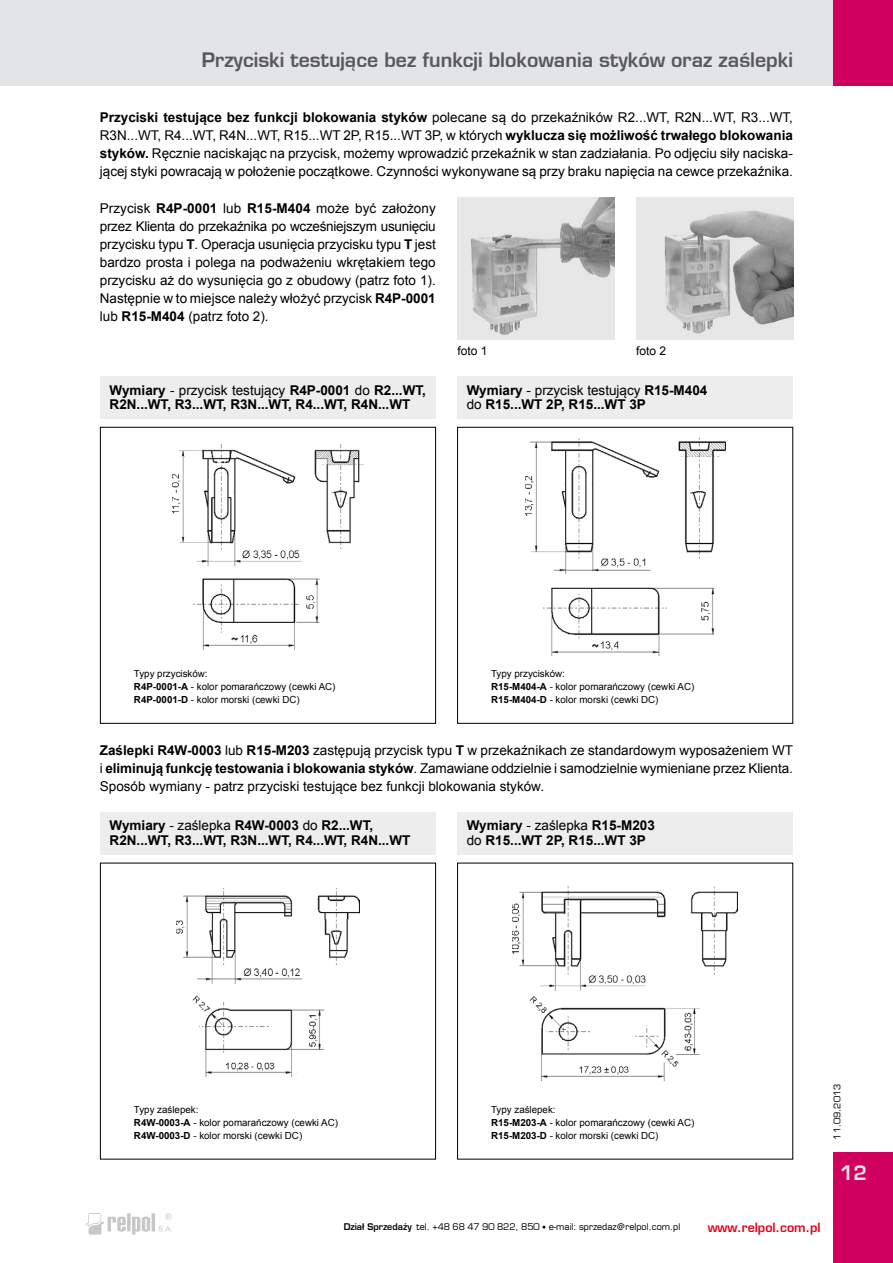
<style>
.page{position:relative;width:893px;height:1263px;background:#fff}
.page>*{position:absolute;margin:0;border:0;box-sizing:border-box;transform-origin:0 0}
.t1{font:700 19.5px "Euromode";color:#58585a}
.t2{font:700 19.5px "Euromode";color:#e3e4e5}
.t3{font:13.5px/18px "Arial";color:#000;text-align:justify}
.t4{font:700 13.5px/14.2px "Arial";color:#000}
.t5{font:700 12.45px "Euromode";color:#e2001a}
.t6{font:12px "Arial";color:#000}
.t7{font:9.75px/12.9px "Arial";color:#000}
.t8{font:9px "Euromode";color:#000}
.t9{font:700 9px "Euromode";color:#000}
.s1{font-weight:700}
.s2{font-weight:400}
.s3{font-size:7.5px}
</style>
<div class="page">
<div style="left:0;top:0;width:833px;height:85px;background:#e3e4e5"></div>
<svg style="left:86px;top:1213px;width:86px;height:21px"></svg>
<img style="left:457px;top:198px;width:157px;height:141px">
<img style="left:636px;top:198px;width:157px;height:141px">
<div style="left:100px;top:427px;width:336px;height:297px;border:1px solid #000"></div>
<img style="left:173px;top:444px;width:190px;height:206px">
<div style="left:100px;top:376px;width:336px;height:43px;background:#ededee"></div>
<div style="left:457px;top:427px;width:336px;height:297px;border:1px solid #000"></div>
<img style="left:525px;top:437px;width:200px;height:219px">
<div style="left:457px;top:376px;width:336px;height:43px;background:#ededee"></div>
<div style="left:100px;top:863px;width:336px;height:296px;border:1px solid #000"></div>
<img style="left:176px;top:888px;width:183px;height:188px">
<div style="left:100px;top:812px;width:336px;height:43px;background:#ededee"></div>
<img style="left:513px;top:886px;width:224px;height:195px">
<div style="left:457px;top:812px;width:336px;height:43px;background:#ededee"></div>
<div style="left:833px;top:0;width:60px;height:85px;background:#d0005f"></div>
<div style="left:833px;top:1152px;width:60px;height:111px;background:#d0005f"></div>
<h1 class="t1" style="left:202px;top:48px;width:593px">Przyciski testuj¹ce bez funkcji blokowania styków oraz zaœlepki</h1>
<p class="t3" style="left:100px;top:109px;width:695px"><span class="s1">Przyciski testujące bez funkcji blokowania styków</span> polecane są do przekaźników R2...WT, R2N...WT, R3...WT, R3N...WT, R4...WT, R4N...WT, R15...WT 2P, R15...WT 3P, w których <span class="s1">wyklucza się możliwość trwałego blokowania styków.</span> Ręcznie naciskając na przycisk, możemy wprowadzić przekaźnik w stan zadziałania. Po odjęciu siły naciska&shy;jącej styki powracają w położenie początkowe. Czynności wyko nywane są przy braku napięcia na cewce przekaźnika.</p>
<p class="t3" style="left:100px;top:199px;width:337px">Przycisk <span class="s1">R4P-0001</span> lub <span class="s1">R15-M404</span> może być założony przez Klienta do prze kaźnika po wcześniejszym usunięciu przycisku typu <span class="s1">T</span>. Operacja usunięcia przycisku typu <span class="s1">T</span> jest bardzo prosta i polega na podważeniu wkrętakiem tego przycisku aż do wysunięcia go z obudowy (patrz foto 1).<br>Następnie w to miejsce należy włożyć przycisk <span class="s1">R4P-0001 </span>lub <span class="s1">R15-M404</span> (patrz foto 2).</p>
<p class="t4" style="left:110px;top:383px;width:318px">Wymiary <span class="s2">- przycisk testujący</span> R4P-0001 <span class="s2">do</span> R2...WT,<br>R2N...WT, R3...WT, R3N...WT, R4...WT, R4N...WT</p>
<p class="t6" style="left:457px;top:342px;width:32px">foto 1</p>
<p class="t6" style="left:636px;top:342px;width:32px">foto 2</p>
<p class="t4" style="left:467px;top:383px;width:242px">Wymiary <span class="s2">- przycisk testujący</span> R15-M404 <span class="s2">do</span> R15...WT 2P, R15...WT 3P</p>
<p class="t7" style="left:134px;top:667px;width:203px">Typy przycisków:<br><span class="s1">R4P-0001-A</span> - kolor pomarańczowy (cewki AC)<br><span class="s1">R4P-0001-D</span> - kolor morski (cewki DC)</p>
<p class="t7" style="left:491px;top:667px;width:205px">Typy przycisków:<br><span class="s1">R15-M404-A</span> - kolor pomarańczowy (cewki AC)<br><span class="s1">R15-M404-D</span> - kolor morski (cewki DC)</p>
<p class="t3" style="left:100px;top:741px;width:695px"><span class="s1">Zaślepki R4W-0003</span> lub <span class="s1">R15-M203</span> zastępują przycisk typu <span class="s1">T</span> w przekaźnikach ze standardowym wyposażeniem WT i <span class="s1">eliminują funkcję testowania i blokowania styków</span>. Zamawiane oddzielnie i samodzielnie wymieniane przez Klienta.<br>Sposób wymiany - patrz przyciski testujące bez funkcji blokowania styków.</p>
<p class="t4" style="left:110px;top:819px;width:302px">Wymiary <span class="s2">- zaślepka</span> R4W-0003 <span class="s2">do</span> R2...WT,<br>R2N...WT, R3...WT, R3N...WT, R4...WT, R4N...WT</p>
<p class="t4" style="left:467px;top:819px;width:190px">Wymiary <span class="s2">- zaślepka</span> R15-M203 <span class="s2">do</span> R15...WT 2P, R15...WT 3P</p>
<p class="t7" style="left:134px;top:1103px;width:206px">Typy zaślepek:<br><span class="s1">R4W-0003-A</span> - kolor pomarańczowy (cewki AC)<br><span class="s1">R4W-0003-D</span> - kolor morski (cewki DC)</p>
<p class="t7" style="left:491px;top:1103px;width:205px">Typy zaślepek:<br><span class="s1">R15-M203-A</span> - kolor pomarańczowy (cewki AC)<br><span class="s1">R15-M203-D</span> - kolor morski (cewki DC)</p>
<p class="t8" style="left:833px;top:1140px;width:57px;rotate:-90deg">11.09.2013</p>
<h1 class="t2" style="left:840px;top:1165px;width:29px">12</h1>
<p class="t9" style="left:344px;top:1221px;width:69px">Dzia³ Sprzeda¿y</p>
<p class="t5" style="left:708px;top:1222px;width:114px">www.relpol.com.pl</p>
<p class="t8" style="left:417px;top:1223px;width:265px">tel. +48 68 47 90 822, 850 <span class="s3">•</span> e-mail: sprzedaz@relpol.com.pl</p>
</div>
